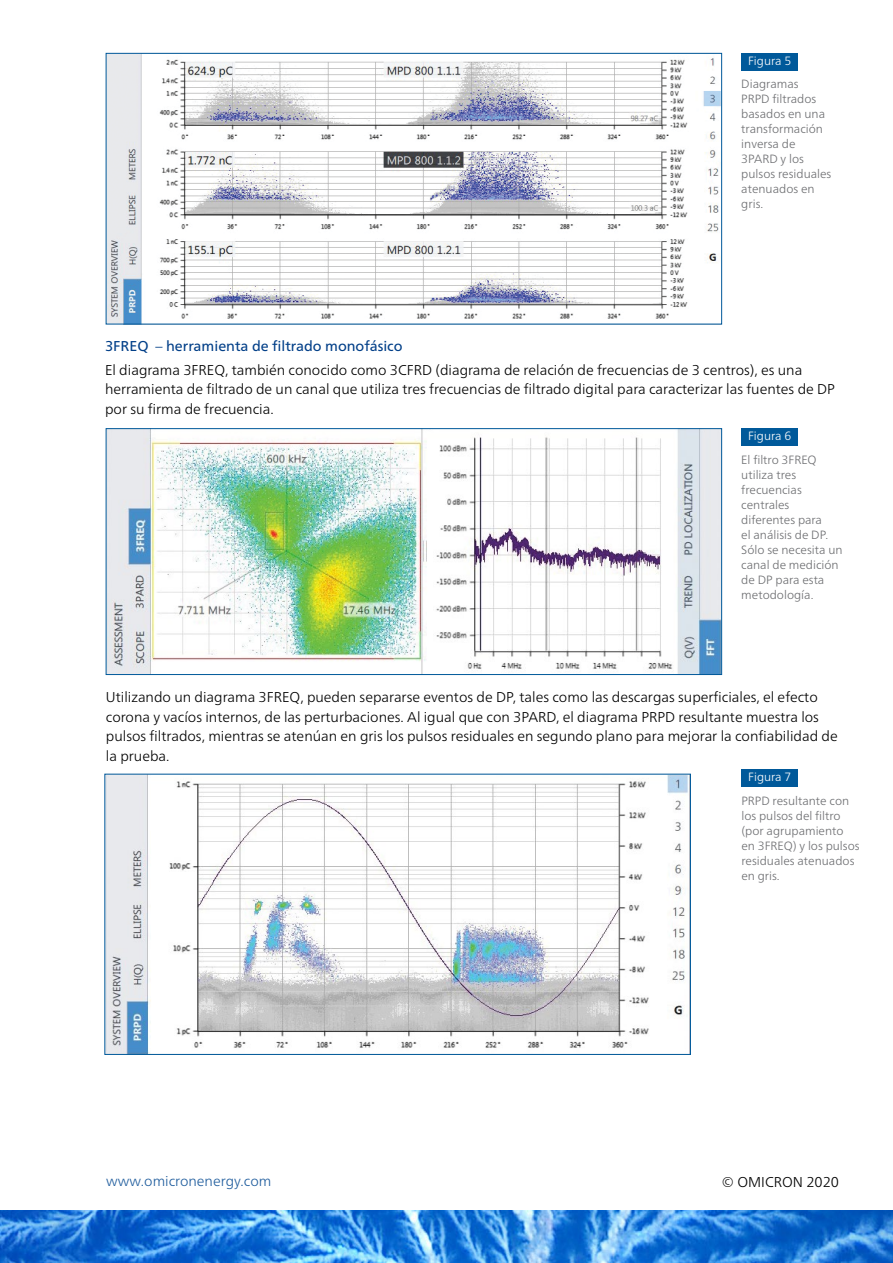
<style>
.page{position:relative;width:893px;height:1263px;background:#fff}
.page>*{position:absolute;margin:0;border:0;box-sizing:border-box;transform-origin:0 0}
.t1{font:300 14.25px/19.5px "Frutiger Neue LTW1 G";color:#000}
.t2{font:14.25px "Frutiger Neue LTW1 G";color:#023f88}
.t3{font:300 14.25px "Frutiger Neue LTW1 G";color:#215e9e}
.t4{font:300 12px/15px "Frutiger Neue LTW1 G";color:#6d6e71}
.t5{font:300 12px "Frutiger Neue LTW1 G";color:#fff}
.s1{font-style:inherit}
</style>
<div class="page">
<img style="left:0;top:1210px;width:893px;height:53px">
<div style="left:741px;top:53px;width:57px;height:17px;background:#00599a"></div>
<img style="left:108px;top:55px;width:612px;height:267px">
<div style="left:106px;top:53px;width:616px;height:271px;border:1px solid #00599a"></div>
<div style="left:741px;top:428px;width:57px;height:18px;background:#00599a"></div>
<img style="left:108px;top:430px;width:612px;height:243px">
<div style="left:106px;top:428px;width:616px;height:247px;border:1px solid #00599a"></div>
<div style="left:741px;top:770px;width:57px;height:17px;background:#00599a"></div>
<img style="left:107px;top:776px;width:582px;height:276px">
<p class="t5" style="left:748px;top:53px;width:45px">Figura 5</p>
<p class="t4" style="left:741px;top:76px;width:92px">Diagramas<br>PRPD filtrados basados en una transformación inversa de<br>3PARD y los pulsos residuales atenuados en gris.</p>
<p class="t2" style="left:105px;top:335px;width:299px">3FREQ <span class="s1">–</span> herramienta de filtrado monofásico</p>
<p class="t1" style="left:105px;top:360px;width:731px">El diagrama 3FREQ, también conocido como 3CFRD (diagrama de relación de frecuencias de 3 centros), es una herramienta de filtrado de un canal que utiliza tres frecuencias de filtrado digital para caracterizar las fuentes de DP por su firma de frecuencia.</p>
<p class="t5" style="left:748px;top:429px;width:45px">Figura 6</p>
<p class="t4" style="left:741px;top:452px;width:103px">El filtro 3FREQ utiliza tres frecuencias centrales diferentes para<br>el análisis de DP.<br>Sólo se necesita un canal de medición de DP para esta metodología.</p>
<p class="t1" style="left:106px;top:687px;width:733px">Utilizando un diagrama 3FREQ, pueden separarse eventos de DP, tales como las descargas superficiales, el efecto corona y vacíos internos, de las perturbaciones. Al igual que con 3PARD, el diagrama PRPD resultante muestra los pulsos filtrados, mientras se atenúan en gris los pulsos residuales en segundo plano para mejorar la confiabilidad de la prueba.</p>
<p class="t5" style="left:748px;top:770px;width:45px">Figura 7</p>
<p class="t4" style="left:741px;top:793px;width:120px">PRPD resultante con los pulsos del filtro (por agrupamiento en 3FREQ) y los pulsos residuales atenuados en gris.</p>
<p class="t3" style="left:106px;top:1173px;width:167px">www.omicronenergy.com</p>
<p class="t1" style="left:721px;top:1172px;width:119px">© OMICRON 2020</p>
</div>
